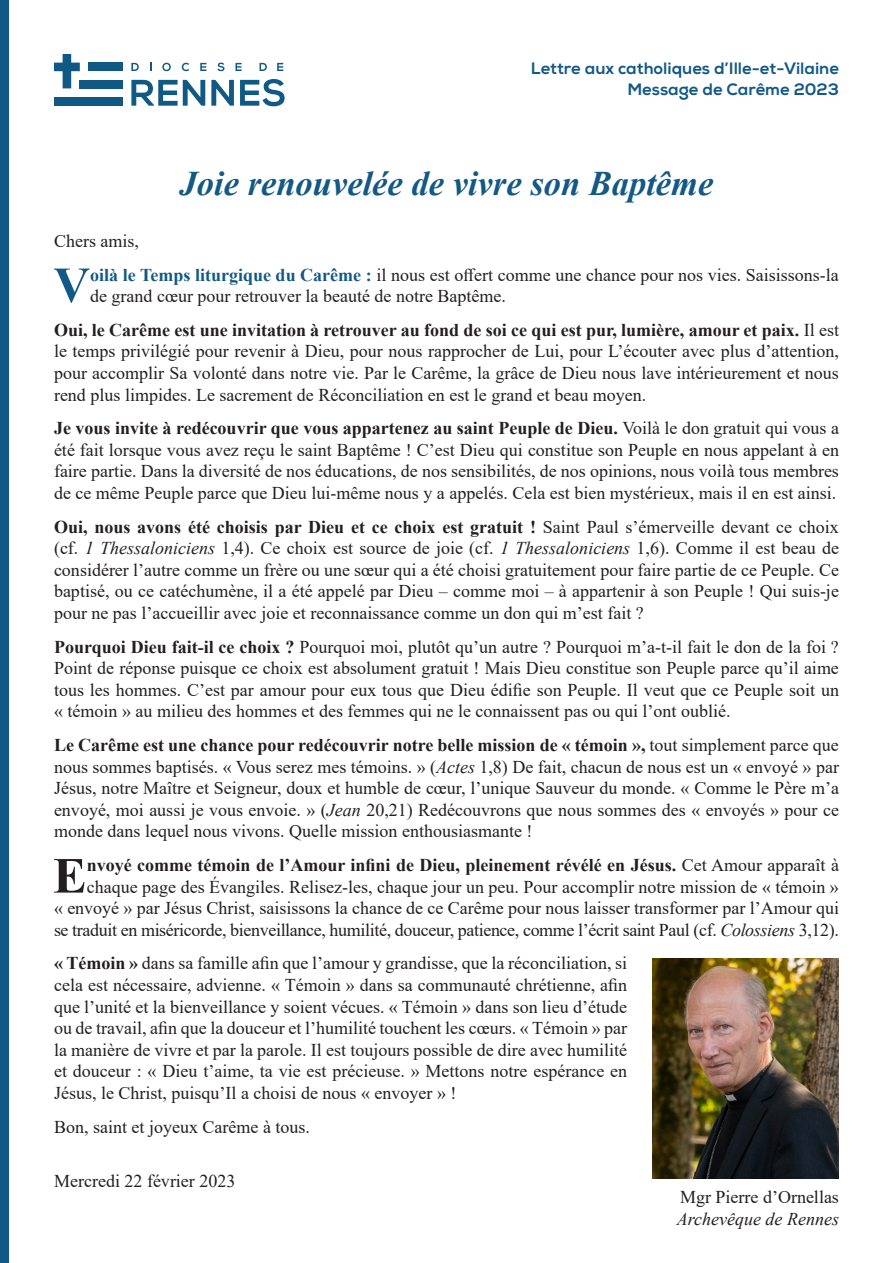
<style>
.page{position:relative;width:893px;height:1263px;background:#fff}
.page>*{position:absolute;margin:0;border:0;box-sizing:border-box;transform-origin:0 0}
.t1{font:700 50.55px "Times New Roman";color:#135985}
.t2{font:700 50.55px "Times New Roman";color:#231f20}
.t3{font:italic 700 34.5px "Times New Roman";color:#135985}
.t4{font:18px/21.6px "Times New Roman";color:#231f20;text-align:justify}
.t5{font:italic 18px "Times New Roman";color:#231f20}
.t6{font:800 16.5px/21px "Nexa";color:#135985;text-align:right}
.s1{font-weight:700;color:#135985}
.s2{font-weight:700}
.s3{font-style:italic}
</style>
<div class="page">
<div style="left:88px;top:63px;width:35px;height:8px;background:#0f5984"></div>
<svg style="left:54px;top:54px;width:26px;height:34px"></svg>
<div style="left:80px;top:80px;width:43px;height:8px;background:#0f5984"></div>
<div style="left:54px;top:97px;width:69px;height:9px;background:#0f5984"></div>
<svg style="left:131px;top:80px;width:74px;height:26px"></svg>
<svg style="left:211px;top:80px;width:23px;height:26px"></svg>
<svg style="left:240px;top:79px;width:45px;height:27px"></svg>
<svg style="left:131px;top:63px;width:8px;height:8px"></svg>
<svg style="left:162px;top:63px;width:9px;height:8px"></svg>
<svg style="left:182px;top:63px;width:7px;height:8px"></svg>
<svg style="left:200px;top:63px;width:6px;height:8px"></svg>
<svg style="left:217px;top:63px;width:7px;height:8px"></svg>
<svg style="left:235px;top:63px;width:7px;height:8px"></svg>
<svg style="left:260px;top:63px;width:7px;height:8px"></svg>
<svg style="left:277px;top:63px;width:6px;height:8px"></svg>
<div style="left:0;top:0;width:9px;height:1263px;background:#135985"></div>
<img style="left:653px;top:959px;width:186px;height:219px">
<p class="t6" style="left:531px;top:58px;width:310px">Lettre aux catholiques d’Ille-et-Vilaine<br>Message de Carême 2023</p>
<h2 class="t3" style="left:180px;top:159px;width:535px">Joie renouvelée de vivre son Baptême</h2>
<p class="t4" style="left:54px;top:229px;width:86px">Chers amis,</p>
<h1 class="t1" style="left:54px;top:249px;width:38px">V</h1>
<p class="t4" style="left:90px;top:263px;width:750px"><span class="s1">oilà le Temps liturgique du Carême :</span> il nous est offert comme une chance pour nos vies. Saisissons-la de grand cœur pour retrouver la beauté de notre Baptême.</p>
<p class="t4" style="left:54px;top:318px;width:786px"><span class="s2">Oui, le Carême est une invitation à retrouver au fond de soi ce qui est pur, lumière, amour et paix.</span> Il est le temps privilégié pour revenir à Dieu, pour nous rapprocher de Lui, pour L’écouter avec plus d’attention, pour accomplir Sa volonté dans notre vie. Par le Carême, la grâce de Dieu nous lave intérieurement et nous rend plus limpides. Le sacrement de Réconciliation en est le grand et beau moyen.</p>
<p class="t4" style="left:54px;top:417px;width:786px"><span class="s2">Je vous invite à redécouvrir que vous appartenez au saint Peuple de Dieu.</span> Voilà le don gratuit qui vous a été fait lorsque vous avez reçu le saint Baptême ! C’est Dieu qui constitue son Peuple en nous appelant à en faire partie. Dans la diversité de nos éducations, de nos sensibilités, de nos opinions, nous voilà tous membres de ce même Peuple parce que Dieu lui-même nous y a appelés. Cela est bien mystérieux, mais il en est ainsi.</p>
<p class="t4" style="left:54px;top:515px;width:786px"><span class="s2">Oui, nous avons été choisis par Dieu et ce choix est gratuit !</span> Saint Paul s’émerveille devant ce choix (cf. <span class="s3">1 Thessaloniciens</span> 1,4). Ce choix est source de joie (cf. <span class="s3">1 Thessaloniciens</span> 1,6). Comme il est beau de considérer l’autre comme un frère ou une sœur qui a été choisi gratuitement pour faire partie de ce Peuple. Ce baptisé, ou ce catéchumène, il a été appelé par Dieu – comme moi – à appartenir à son Peuple ! Qui suis-je pour ne pas l’accueillir avec joie et reconnaissance comme un don qui m’est fait ?</p>
<p class="t4" style="left:54px;top:635px;width:786px"><span class="s2">Pourquoi Dieu fait-il ce choix ?</span> Pourquoi moi, plutôt qu’un autre ? Pourquoi m’a-t-il fait le don de la foi ?<br>Point de réponse puisque ce choix est absolument gratuit ! Mais Dieu constitue son Peuple parce qu’il aime tous les hommes. C’est par amour pour eux tous que Dieu édifie son Peuple. Il veut que ce Peuple soit un « témoin » au milieu des hommes et des femmes qui ne le connaissent pas ou qui l’ont oublié.</p>
<p class="t4" style="left:54px;top:734px;width:786px"><span class="s2">Le Carême est une chance pour redécouvrir notre belle mission de « témoin »,</span> tout simplement parce que nous sommes baptisés. « Vous serez mes témoins. » (<span class="s3">Actes</span> 1,8) De fait, chacun de nous est un « envoyé » par Jésus, notre Maître et Seigneur, doux et humble de cœur, l’unique Sauveur du monde. « Comme le Père m’a envoyé, moi aussi je vous envoie. » (<span class="s3">Jean</span> 20,21) Redécouvrons que nous sommes des « envoyés » pour ce monde dans lequel nous vivons. Quelle mission enthousiasmante !</p>
<h1 class="t2" style="left:53px;top:839px;width:35px">E</h1>
<p class="t4" style="left:54px;top:853px;width:786px;text-align:right"><span class="s2">nvoyé comme témoin de l’Amour infini de Dieu, pleinement révélé en Jésus.</span> Cet Amour apparaît à chaque page des Évangiles. Relisez-les, chaque jour un peu. Pour accomplir notre mission de « témoin »<br>« envoyé » par Jésus Christ, saisissons la chance de ce Carême pour nous laisser transformer par l’Amour qui se traduit en miséricorde, bienveillance, humilité, douceur, patience, comme l’écrit saint Paul (cf. <span class="s3">Colossiens</span> 3,12).</p>
<p class="t4" style="left:54px;top:952px;width:575px"><span class="s2">« Témoin »</span> dans sa famille afin que l’amour y grandisse, que la réconciliation, si cela est nécessaire, advienne. « Témoin » dans sa communauté chrétienne, afin que l’unité et la bienveillance y soient vécues. « Témoin » dans son lieu d’étude ou de travail, afin que la douceur et l’humilité touchent les cœurs. « Témoin » par la manière de vivre et par la parole. Il est toujours possible de dire avec humilité et douceur : « Dieu t’aime, ta vie est précieuse. » Mettons notre espérance en Jésus, le Christ, puisqu’Il a choisi de nous « envoyer » !</p>
<p class="t4" style="left:54px;top:1115px;width:257px">Bon, saint et joyeux Carême à tous.</p>
<p class="t4" style="left:54px;top:1170px;width:183px">Mercredi 22 février 2023</p>
<p class="t4" style="left:680px;top:1185px;width:160px">Mgr Pierre d’Ornellas</p>
<p class="t5" style="left:677px;top:1206px;width:164px">Archevêque de Rennes</p>
</div>
